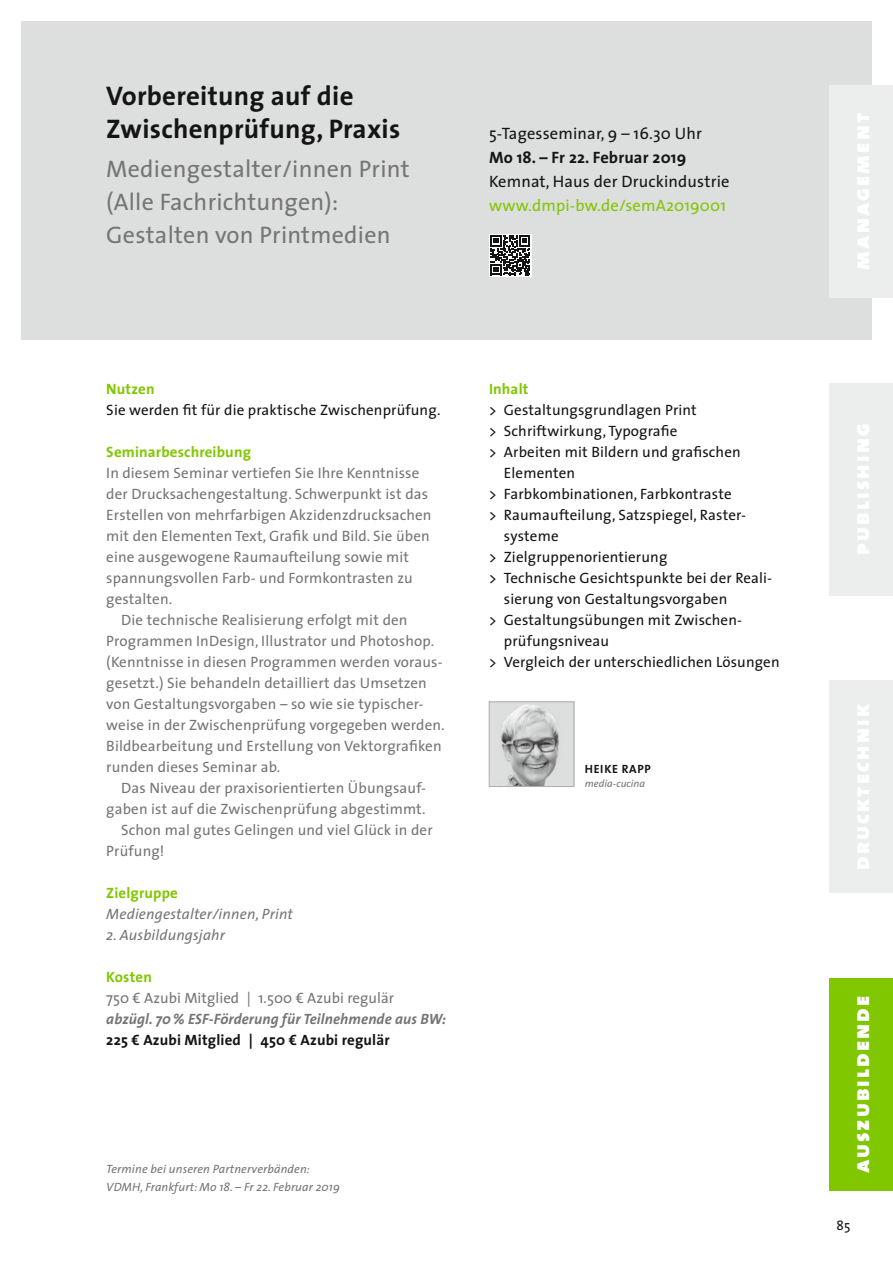
<style>
.page{position:relative;width:893px;height:1263px;background:#fff}
.page>*{position:absolute;margin:0;border:0;box-sizing:border-box;transform-origin:0 0}
.t1{font:700 27px/33px "The Sans";letter-spacing:.01em;color:#131413}
.t2{font:24px/33px "The Sans";letter-spacing:.01em;color:#757574}
.t3{font:22.5px "The Sans Black Caps";letter-spacing:.09em;color:#fff}
.t4{font:16.5px "The Sans";letter-spacing:.01em;color:#131413}
.t5{font:16.5px "The Sans";letter-spacing:.01em;color:#80c700}
.t6{font:700 16.5px "The Sans";letter-spacing:.01em;color:#131413}
.t7{font:15px "The Sans";letter-spacing:.01em;color:#757574}
.t8{font:15px "The Sans";letter-spacing:.01em;color:#131413}
.t9{font:700 15px "The Sans";letter-spacing:.01em;color:#80c700}
.t10{font:italic 15px "The Sans";letter-spacing:.01em;color:#757574}
.t11{font:italic 700 15px "The Sans";letter-spacing:.005em;color:#757574}
.t12{font:700 15px "The Sans";letter-spacing:.01em;color:#131413}
.t13{font:13.5px "The Sans";color:#131413}
.t14{font:italic 12px/18px "The Sans";letter-spacing:.01em;color:#757574}
.t15{font:700 12px "The Sans";letter-spacing:.05em;color:#131413}
.t16{font:italic 10.5px "The Sans";color:#757574}
</style>
<div class="page">
<div style="left:21px;top:21px;width:851px;height:319px;background:#dddede"></div>
<div style="left:489px;top:234px;width:42px;height:42px;background:#fff"></div>
<svg style="left:490px;top:235px;width:40px;height:40px"></svg>
<img style="left:491px;top:704px;width:81px;height:81px">
<div style="left:489px;top:702px;width:85px;height:85px;border:1px solid #afafb0"></div>
<div style="left:829px;top:383px;width:64px;height:212px;background:#eceded"></div>
<div style="left:829px;top:680px;width:64px;height:213px;background:#eceded"></div>
<div style="left:829px;top:978px;width:64px;height:213px;background:#80c700"></div>
<div style="left:829px;top:85px;width:64px;height:213px;background:#eceded"></div>
<h1 class="t1" style="left:106px;top:78px;width:295px">Vorbereitung auf die<br>Zwischenprüfung, Praxis</h1>
<h2 class="t2" style="left:106px;top:152px;width:305px">Mediengestalter/innen Print (Alle Fachrichtungen):<br>Gestalten von Printmedien</h2>
<p class="t4" style="left:489px;top:119px;width:214px">5-Tagesseminar, 9 – 16.30 Uhr</p>
<p class="t6" style="left:489px;top:143px;width:199px">Mo 18. – Fr 22. Februar 2019</p>
<p class="t4" style="left:489px;top:167px;width:242px">Kemnat, Haus der Druckindustrie</p>
<p class="t5" style="left:489px;top:191px;width:239px">www.dmpi-bw.de/semA2019001</p>
<p class="t9" style="left:106px;top:376px;width:50px">Nutzen</p>
<p class="t8" style="left:106px;top:397px;width:336px">Sie werden fit für die praktische Zwischenprüfung.</p>
<p class="t9" style="left:106px;top:439px;width:146px">Seminarbeschreibung</p>
<p class="t7" style="left:106px;top:460px;width:315px">In diesem Seminar vertiefen Sie Ihre Kenntnisse</p>
<p class="t7" style="left:106px;top:481px;width:323px">der Drucksachengestaltung. Schwerpunkt ist das</p>
<p class="t7" style="left:106px;top:502px;width:327px">Erstellen von mehrfarbigen Akzidenzdrucksachen</p>
<p class="t7" style="left:106px;top:523px;width:325px">mit den Elementen Text, Grafik und Bild. Sie üben</p>
<p class="t7" style="left:106px;top:544px;width:304px">eine ausgewogene Raumaufteilung sowie mit</p>
<p class="t7" style="left:106px;top:565px;width:308px">spannungsvollen Farb- und Formkontrasten zu</p>
<p class="t7" style="left:106px;top:586px;width:67px">gestalten.</p>
<p class="t7" style="left:121px;top:607px;width:288px">Die technische Realisierung erfolgt mit den</p>
<p class="t7" style="left:106px;top:628px;width:329px">Programmen InDesign, Illustrator und Photoshop.</p>
<p class="t7" style="left:106px;top:649px;width:338px">(Kenntnisse in diesen Programmen werden voraus-</p>
<p class="t7" style="left:106px;top:670px;width:322px">gesetzt.) Sie behandeln detailliert das Umsetzen</p>
<p class="t7" style="left:106px;top:691px;width:319px">von Gestaltungsvorgaben – so wie sie typischer-</p>
<p class="t7" style="left:106px;top:712px;width:340px">weise in der Zwischenprüfung vorgegeben werden.</p>
<p class="t7" style="left:106px;top:733px;width:337px">Bildbearbeitung und Erstellung von Vektorgrafiken</p>
<p class="t7" style="left:106px;top:754px;width:175px">runden dieses Seminar ab.</p>
<p class="t7" style="left:121px;top:775px;width:305px">Das Niveau der praxisorientierten Übungsauf-</p>
<p class="t7" style="left:106px;top:796px;width:321px">gaben ist auf die Zwischenprüfung abgestimmt.</p>
<p class="t7" style="left:121px;top:817px;width:313px">Schon mal gutes Gelingen und viel Glück in der</p>
<p class="t7" style="left:106px;top:838px;width:60px">Prüfung!</p>
<p class="t9" style="left:106px;top:880px;width:73px">Zielgruppe</p>
<p class="t10" style="left:106px;top:902px;width:188px">Mediengestalter/innen, Print</p>
<p class="t10" style="left:106px;top:923px;width:120px">2. Ausbildungsjahr</p>
<p class="t9" style="left:106px;top:965px;width:47px">Kosten</p>
<p class="t7" style="left:106px;top:986px;width:289px">750 € Azubi Mitglied | 1.500 € Azubi regulär</p>
<p class="t11" style="left:106px;top:1007px;width:341px">abzügl. 70 % ESF-Förderung für Teilnehmende aus BW:</p>
<p class="t12" style="left:106px;top:1028px;width:285px">225 € Azubi Mitglied | 450 € Azubi regulär</p>
<p class="t9" style="left:489px;top:376px;width:41px">Inhalt</p>
<p class="t8" style="left:489px;top:397px;width:209px">&gt; Gestaltungsgrundlagen Print</p>
<p class="t8" style="left:489px;top:418px;width:190px">&gt; Schriftwirkung, Typografie</p>
<p class="t8" style="left:489px;top:439px;width:253px">&gt; Arbeiten mit Bildern und grafischen</p>
<p class="t8" style="left:504px;top:460px;width:73px">Elementen</p>
<p class="t8" style="left:489px;top:481px;width:244px">&gt; Farbkombinationen, Farbkontraste</p>
<p class="t8" style="left:489px;top:502px;width:257px">&gt; Raumaufteilung, Satzspiegel, Raster-</p>
<p class="t8" style="left:504px;top:523px;width:56px">systeme</p>
<p class="t8" style="left:489px;top:544px;width:180px">&gt; Zielgruppenorientierung</p>
<p class="t8" style="left:489px;top:565px;width:285px">&gt; Technische Gesichtspunkte bei der Reali-</p>
<p class="t8" style="left:504px;top:586px;width:225px">sierung von Gestaltungsvorgaben</p>
<p class="t8" style="left:489px;top:607px;width:253px">&gt; Gestaltungsübungen mit Zwischen-</p>
<p class="t8" style="left:504px;top:628px;width:107px">prüfungsniveau</p>
<p class="t8" style="left:489px;top:649px;width:292px">&gt; Vergleich der unterschiedlichen Lösungen</p>
<p class="t15" style="left:585px;top:759px;width:68px">HEIKE RAPP</p>
<p class="t16" style="left:585px;top:774px;width:62px">media-cucina</p>
<p class="t14" style="left:106px;top:1159px;width:235px">Termine bei unseren Partnerverbänden:<br>VDMH, Frankfurt: Mo 18. – Fr 22. Februar 2019</p>
<h3 class="t3" style="left:842px;top:1173px;width:179px;rotate:-90deg">auszubildende</h3>
<p class="t13" style="left:836px;top:1214px;width:16px">85</p>
</div>
